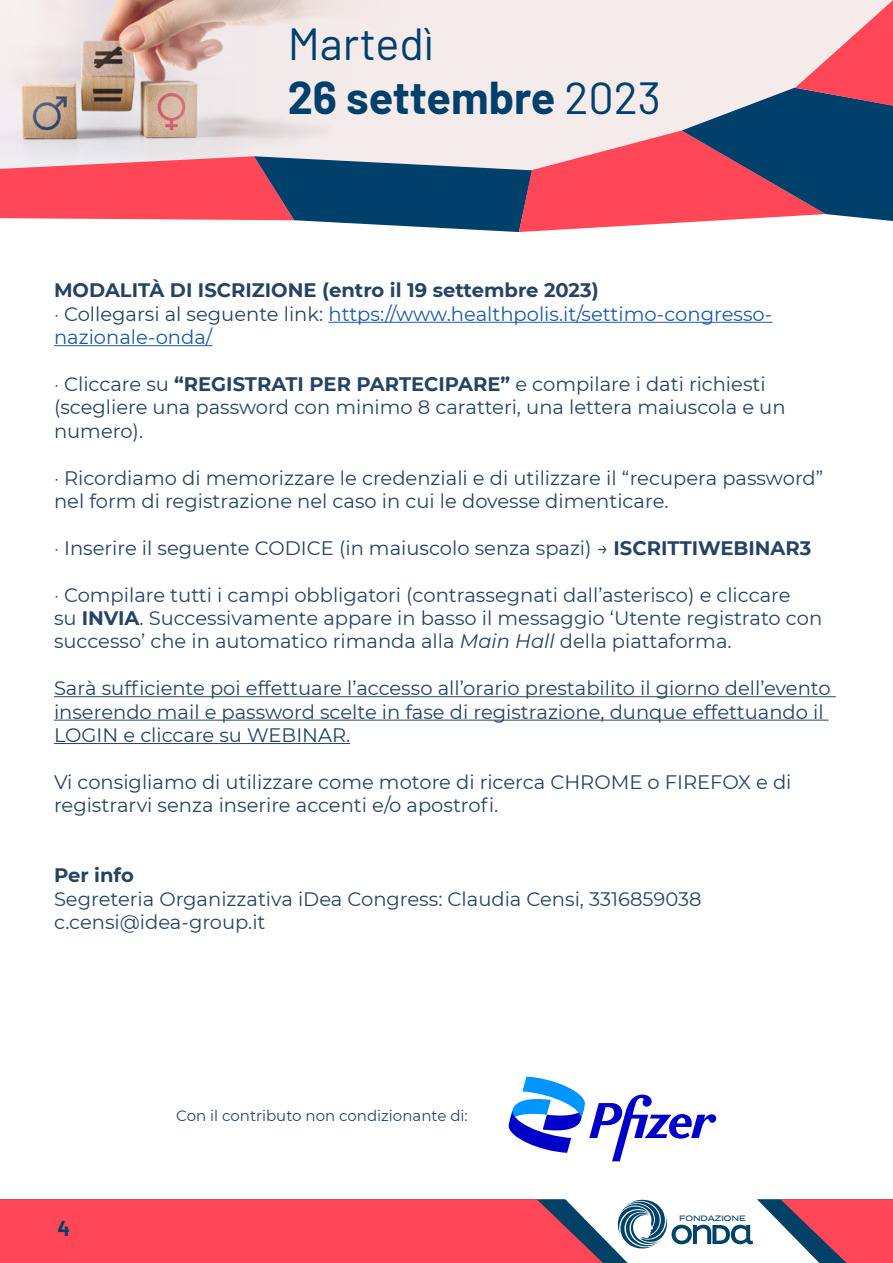
<style>
.page{position:relative;width:893px;height:1263px;background:#fff}
.page>*{position:absolute;margin:0;border:0;box-sizing:border-box;transform-origin:0 0}
.t1{font:45px/54px "Barlow";color:#00406b}
.t2{font:700 21px "Barlow";color:#004165}
.t3{font:19.5px/23.4px "Montserrat";color:#254364}
.t4{font:19.5px/23.4px "Montserrat";color:#195aa7}
.t5{font:700 19.5px "Montserrat";color:#254364}
.t6{font:15px "Montserrat";color:#254364}
.t7{font:500 7.8px "Termina";color:#004268}
.s1{font-weight:700}
.s2{font-weight:100;color:#254364}
.s3{color:#254364}
.s4{font-weight:100}
.s5{font-style:italic}
</style>
<div class="page">
<svg style="left:0;top:0;width:893px;height:232px;background:#caa9b1"></svg>
<svg style="left:0;top:1199px;width:893px;height:64px"></svg>
<hr style="left:328px;top:322px;width:444px;height:1px;background:#195aa7">
<hr style="left:54px;top:345px;width:158px;height:1px;background:#195aa7">
<hr style="left:54px;top:696px;width:782px;height:1px;background:#254364">
<hr style="left:54px;top:720px;width:775px;height:1px;background:#254364">
<hr style="left:54px;top:743px;width:296px;height:1px;background:#254364">
<svg style="left:509px;top:1076px;width:207px;height:85px"></svg>
<h1 class="t1" style="left:288px;top:13px;width:375px">Martedì<br><span class="s1">26 settembre</span> 2023</h1>
<p class="t5" style="left:54px;top:276px;width:546px">MODALITÀ DI ISCRIZIONE (entro il 19 settembre 2023)</p>
<p class="t4" style="left:54px;top:301px;width:720px"><span class="s2">•</span> <span class="s3">Collegarsi al seguente link:</span> https://www.healthpolis.it/settimo-congresso&shy;nazionale-onda/</p>
<p class="t3" style="left:54px;top:372px;width:733px"><span class="s4">•</span> Cliccare su <span class="s1">“REGISTRATI PER PARTECIPARE”</span> e compilare i dati richiesti (scegliere una password con minimo 8 caratteri, una lettera maiuscola e un numero).</p>
<p class="t3" style="left:54px;top:465px;width:771px"><span class="s4">•</span> Ricordiamo di memorizzare le credenziali e di utilizzare il “recupera password” nel form di registrazione nel caso in cui le dovesse dimenticare.</p>
<p class="t3" style="left:54px;top:535px;width:759px"><span class="s4">•</span> Inserire il seguente CODICE (in maiuscolo senza spazi) → <span class="s1">ISCRITTIWEBINAR3</span></p>
<p class="t3" style="left:54px;top:582px;width:770px"><span class="s4">•</span> Compilare tutti i campi obbligatori (contrassegnati dall’asterisco) e cliccare<br>su <span class="s1">INVIA</span>. Successivamente appare in basso il messaggio ‘Utente registrato con successo’ che in automatico rimanda alla <span class="s5">Main Hall</span> della piattaforma.</p>
<p class="t3" style="left:54px;top:676px;width:778px">Sarà sufficiente poi effettuare l’accesso all’orario prestabilito il giorno dell’evento inserendo mail e password scelte in fase di registrazione, dunque effettuando il<br>LOGIN e cliccare su WEBINAR.</p>
<p class="t3" style="left:54px;top:769px;width:739px">Vi consigliamo di utilizzare come motore di ricerca CHROME o FIREFOX e di registrarvi senza inserire accenti e/o apostrofi.</p>
<p class="t5" style="left:54px;top:861px;width:81px">Per info</p>
<p class="t3" style="left:54px;top:886px;width:649px">Segreteria Organizzativa iDea Congress: Claudia Censi, 3316859038 c.censi@idea-group.it</p>
<p class="t2" style="left:57px;top:1213px;width:14px">4</p>
<p class="t6" style="left:176px;top:1105px;width:293px">Con il contributo non condizionante di:</p>
<p class="t7" style="left:679px;top:1213px;width:68px">FONDAZIONE</p>
</div>
